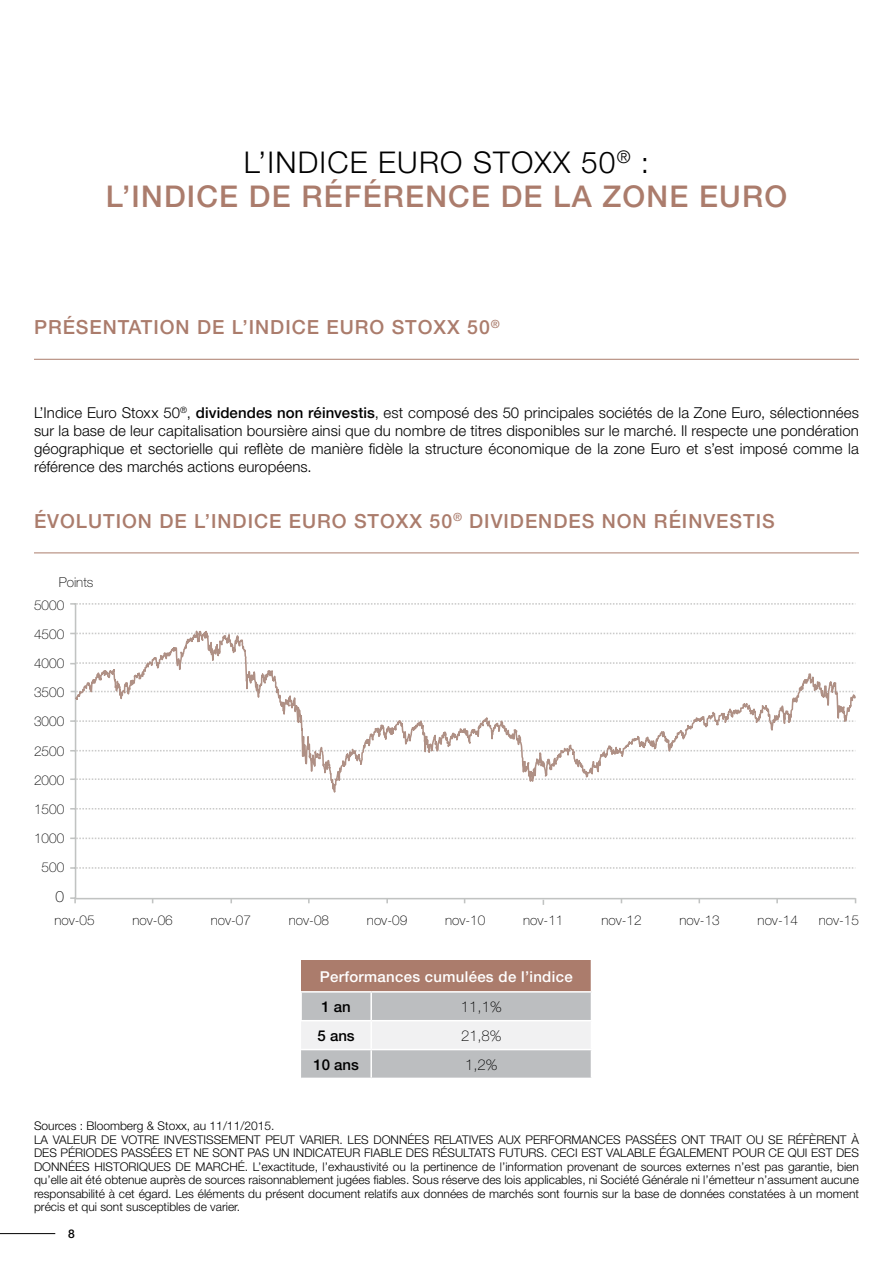
<style>
.page{position:relative;width:893px;height:1263px;background:#fff}
.page>*{position:absolute;margin:0;border:0;box-sizing:border-box;transform-origin:0 0}
.t1{font:300 30px/34.5px "Helvetica Neue";letter-spacing:.04em;color:#000}
.t2{font:500 30px "Helvetica Neue";letter-spacing:.04em;color:#ab7c6c}
.t3{font:500 19.5px "Helvetica Neue";letter-spacing:.05em;color:#ab7c6c}
.t4{font:100 15.6px "Helvetica Neue";color:#000}
.t5{font:300 15px/18px "Helvetica Neue";letter-spacing:.005em;color:#000;text-align:justify}
.t6{font:500 15px "Helvetica Neue";letter-spacing:.02em;color:#fff}
.t7{font:100 15px "Helvetica Neue";color:#000}
.t8{font:500 15px "Helvetica Neue";color:#000}
.t9{font:100 13.65px/29.1px "Helvetica Neue";color:#000;text-align:justify}
.t10{font:300 12px/13.5px "Helvetica Neue";color:#000}
.t11{font:500 12px "Helvetica Neue";color:#000}
.s1{font-weight:500;color:#ab7c6c}
.s2{font-weight:500}
</style>
<div class="page">
<hr style="left:0;top:1233px;width:55px;height:1px;background:#000">
<hr style="left:34px;top:359px;width:825px;height:1px;background:#ab7c6c">
<hr style="left:34px;top:552px;width:825px;height:1px;background:#ab7c6c">
<svg style="left:74px;top:603px;width:783px;height:302px"></svg>
<div style="left:301px;top:960px;width:290px;height:32px;background:#ab7c6c"></div>
<hr style="left:300px;top:991px;width:71px;height:1px;background:#fff">
<hr style="left:371px;top:991px;width:221px;height:1px;background:#fff">
<svg style="left:301px;top:992px;width:290px;height:86px"></svg>
<hr style="left:371px;top:1020px;width:221px;height:1px;background:#fff">
<h1 class="t1" style="left:106px;top:144px;width:545px;text-indent:138px">L’INDI CE EURO STOXX 50<sup>®</sup> :<br><span class="s1">L’INDICE DE RÉFÉREN</span></h1>
<h1 class="t2" style="left:448px;top:178px;width:340px">CE DE LA ZONE EURO</h1>
<h2 class="t3" style="left:34px;top:316px;width:467px">PRÉSENTATION DE L’INDICE EURO STOXX 50<sup>®</sup></h2>
<p class="t5" style="left:34px;top:403px;width:826px">L’Indice Euro Stoxx 50<sup>®</sup>, <span class="s2">dividendes non réinvestis</span>, est composé des 50 principales sociétés de la Zone Euro, sélectionnées sur la base de leur capitalisation boursière ainsi que du nombre de titres disponibles sur le marché. Il respecte une pondération géographique et sectorielle qui reflète de manière fidèle la structure économique de la zone Euro et s’est imposé comme la référence des marchés actions européens.</p>
<h2 class="t3" style="left:34px;top:509px;width:669px">ÉVOLUTION DE L’INDICE EURO STOXX 50<sup>®</sup> DIVIDEN DES NON RÉINVE</h2>
<h2 class="t3" style="left:729px;top:509px;width:47px">STIS</h2>
<p class="t9" style="left:59px;top:567px;width:36px">Points</p>
<p class="t9" style="left:34px;top:590px;width:32px">5000</p>
<p class="t9" style="left:34px;top:619px;width:32px">4500<br>4000<br>3500</p>
<p class="t9" style="left:34px;top:707px;width:32px">3000</p>
<p class="t9" style="left:34px;top:736px;width:32px">2500</p>
<p class="t9" style="left:34px;top:765px;width:32px">2000</p>
<p class="t9" style="left:34px;top:794px;width:32px">1500</p>
<p class="t9" style="left:34px;top:823px;width:32px">1000</p>
<p class="t9" style="left:42px;top:853px;width:24px">500</p>
<h3 class="t4" style="left:56px;top:887px;width:10px">0</h3>
<p class="t9" style="left:54px;top:905px;width:42px">nov-05</p>
<p class="t9" style="left:133px;top:905px;width:42px">nov-06</p>
<p class="t9" style="left:211px;top:905px;width:42px">nov-07</p>
<p class="t9" style="left:289px;top:905px;width:42px">nov-08</p>
<p class="t9" style="left:367px;top:905px;width:42px">nov-09</p>
<p class="t9" style="left:445px;top:905px;width:42px">nov-10</p>
<p class="t9" style="left:523px;top:905px;width:42px">nov-11</p>
<p class="t9" style="left:601px;top:905px;width:42px">nov-12</p>
<p class="t9" style="left:679px;top:905px;width:42px">nov-13</p>
<p class="t9" style="left:758px;top:905px;width:42px">nov-14</p>
<p class="t9" style="left:819px;top:905px;width:42px">nov-15</p>
<p class="t6" style="left:320px;top:967px;width:254px">Performances cumulées de l’indice</p>
<p class="t8" style="left:321px;top:998px;width:31px">1 an</p>
<p class="t7" style="left:461px;top:998px;width:42px">11,1%</p>
<p class="t8" style="left:317px;top:1027px;width:39px">5 ans</p>
<p class="t7" style="left:461px;top:1027px;width:42px">21,8%</p>
<p class="t8" style="left:313px;top:1055px;width:47px">10 ans</p>
<p class="t7" style="left:465px;top:1056px;width:34px">1,2%</p>
<p class="t10" style="left:34px;top:1119px;width:826px">Sources : Bloomberg &amp; Stoxx, au 11/11/2015.<br>LA VALEUR DE VOTRE INVESTISSEMENT PEUT VARI ER. LES DONNÉES RELATIVES AUX PERFORMANCES PASSÉES ONT TRAIT OU SE RÉFÈRENT À<br>DES PÉRI ODES PASSÉES ET NE SONT PAS UN INDI CATEUR FIABLE DES RÉSULTATS FUTURS. CECI EST VALABLE ÉGALEMENT POUR CE QUI</p>
<p class="t10" style="left:811px;top:1146px;width:49px">EST DES</p>
<p class="t10" style="left:34px;top:1159px;width:826px;text-align:justify;text-indent:122px">ES DE MARCHÉ. L’exactitude, l’exhaustivité ou la pertinence de l’information provenant de sources externes n’est pas garantie, bien qu’elle ait été obtenue auprès de sources raisonnablement jugées fiables. Sous réserve des lois applicables, ni Société Générale ni l’émetteur n’assument aucune responsabilité à cet égard. Les éléments du présent document relatifs aux données de marchés sont fournis sur la base de données constatées à un moment précis et qui sont susceptibles de varier.</p>
<p class="t10" style="left:34px;top:1159px;width:103px">DONNÉES HISTORIQU</p>
<p class="t11" style="left:68px;top:1226px;width:8px">8</p>
</div>
